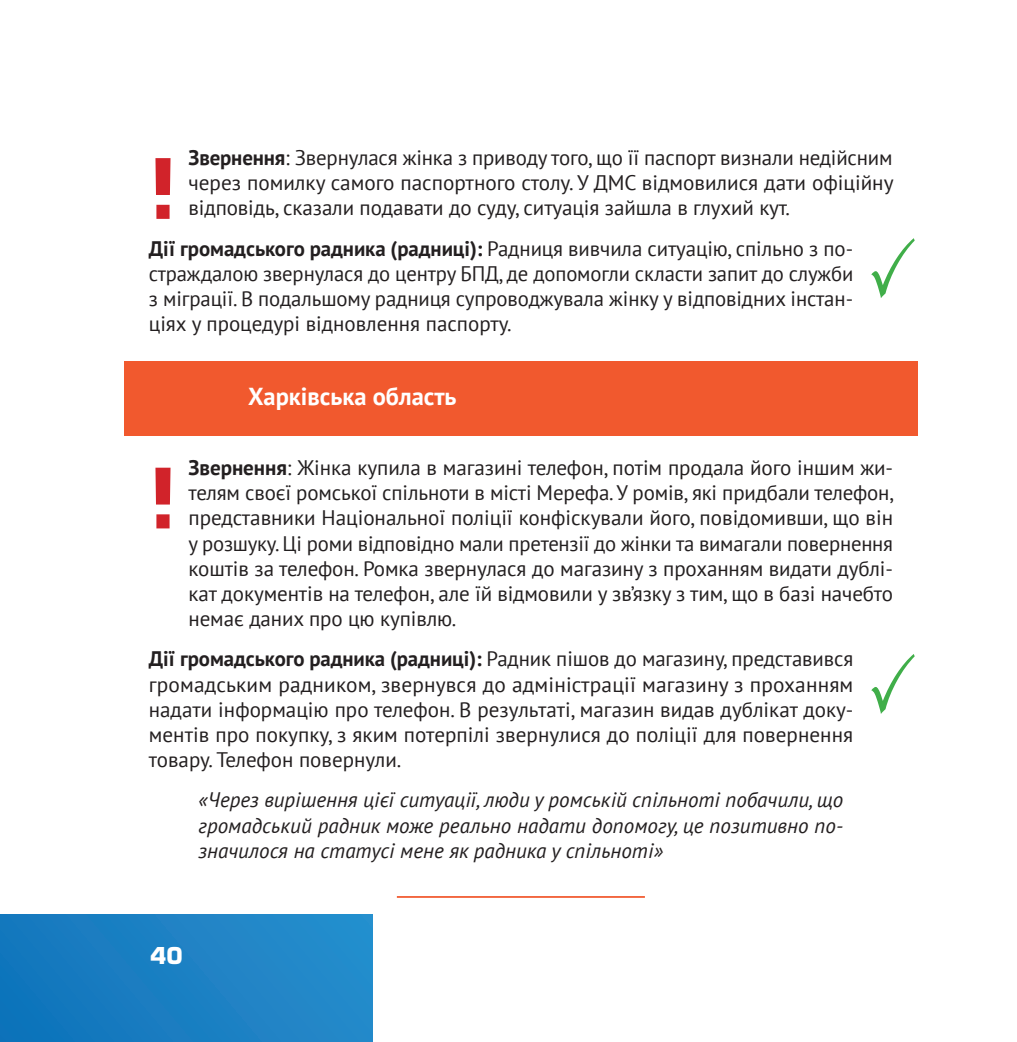
<style>
.page{position:relative;width:1017px;height:1042px;background:#fff}
.page>*{position:absolute;margin:0;border:0;box-sizing:border-box;transform-origin:0 0}
.t1{font:700 87.5px "Eurofont C";color:#d1232a}
._3_vrez{font:700 24.5px "PT Sans";color:#fff}
.t2{font:700 24.5px "Eurofont C";color:#fff}
._7_Case-appeal{font:21px/25.2px "PT Sans";letter-spacing:-.005em;color:#231f20;text-align:justify}
._8_Case-action{font:21px/25.2px "PT Sans";color:#231f20;text-align:justify}
.шото_личное{font:italic 21px/25.2px "PT Sans";color:#231f20;text-align:justify}
.s1{font-weight:700}
</style>
<div class="page">
<div style="left:124px;top:361px;width:794px;height:75px;background:#f1592e"></div>
<hr style="left:397px;top:896px;width:248px;height:2px;background:#f1592e">
<svg style="left:871px;top:238px;width:44px;height:60px"></svg>
<svg style="left:871px;top:654px;width:44px;height:60px"></svg>
<svg style="left:0;top:914px;width:372px;height:128px;background:#1b80c3"></svg>
<p class="_7_Case-appeal" style="left:189px;top:145px;width:707px"><span class="s1">Звернення</span>: Звернулася жінка з приводу того, що її паспорт визнали недійсним через помилку самого паспортного столу. У ДМС відмовилися дати офіційну відповідь, сказали подавати до суду, ситуація зайшла в глухий кут.</p>
<p class="_8_Case-action" style="left:149px;top:235px;width:706px"><span class="s1">Дії громадського радника (радниці):</span> Радниця вивчила ситуацію, спільно з по&shy;страждалою звернулася до центру БПД, де допомогли скласти запит до служби з міграції. В подальшому радниця супроводжувала жінку у відповідних інстан&shy;ціях у процедурі відновлення паспорту.</p>
<p class="t1" style="left:149px;top:138px;width:30px">!</p>
<p class="_3_vrez" style="left:248px;top:380px;width:210px">Харківська область</p>
<p class="_7_Case-appeal" style="left:189px;top:455px;width:707px"><span class="s1">Звернення</span>: Жінка купила в магазині телефон, потім продала його іншим жи&shy;телям своєї ромської спільноти в місті Мерефа. У ромів, які придбали телефон, представники Національної поліції конфіскували його, повідомивши, що він у розшуку. Ці роми відповідно мали претензії до жінки та вимагали повернення коштів за телефон. Ромка звернулася до магазину з проханням видати дублі&shy;кат документів на телефон, але їй відмовили у зв’язку з тим, що в базі начебто немає даних про цю купівлю.</p>
<p class="_8_Case-action" style="left:149px;top:646px;width:706px"><span class="s1">Дії громадського радника (радниці):</span> Радник пішов до магазину, представився громадським радником, звернувся до адміністрації магазину з проханням надати інформацію про телефон. В результаті, магазин видав дублікат доку&shy;ментів про покупку, з яким потерпілі звернулися до поліції для повернення товару. Телефон повернули.</p>
<p class="шото_личное" style="left:198px;top:787px;width:646px">«Через вирішення цієї ситуації, люди у ромській спільноті побачили, що громадський радник може реально надати допомогу, це позитивно по&shy;значилося на статусі мене як радника у спільноті»</p>
<p class="t1" style="left:149px;top:447px;width:30px">!</p>
<p class="t2" style="left:150px;top:941px;width:34px">40</p>
</div>
